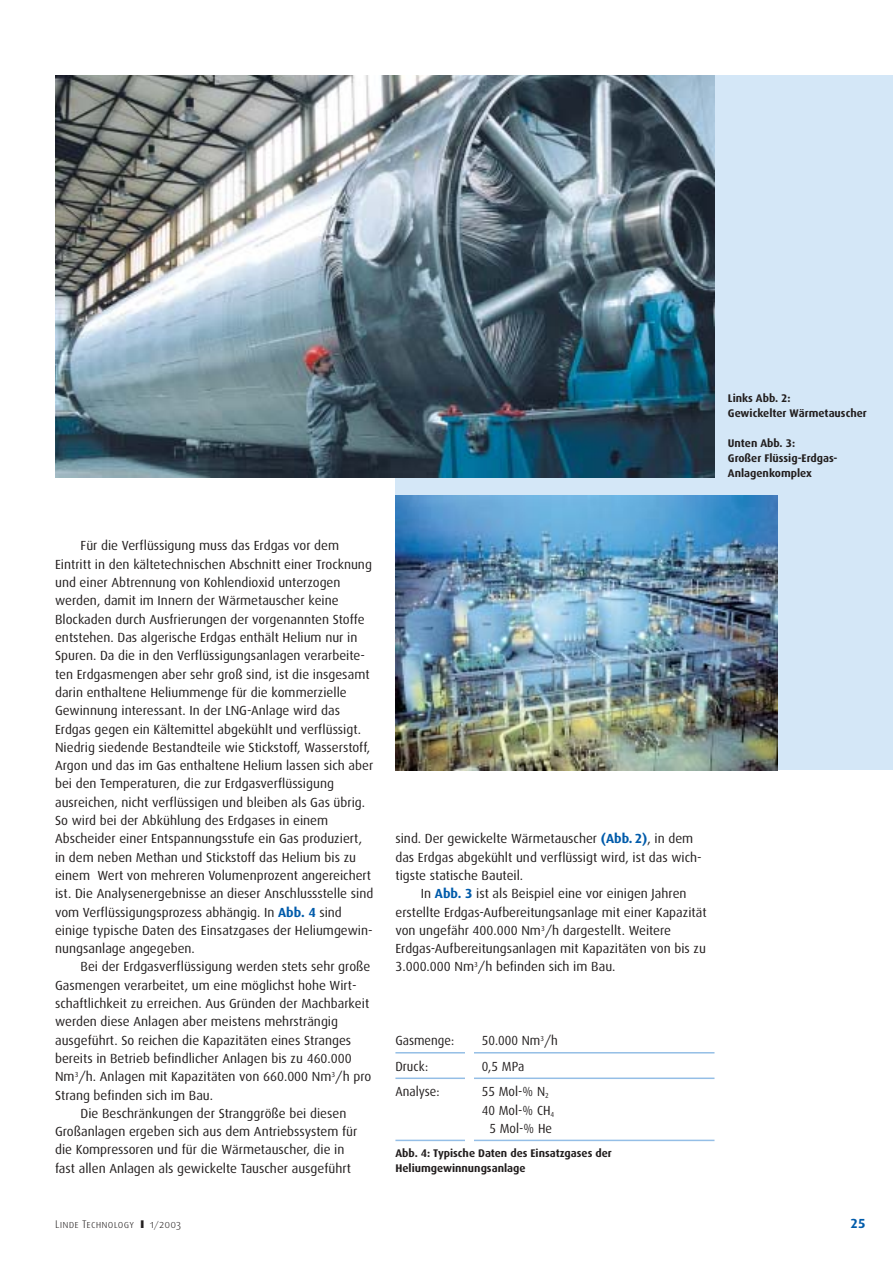
<style>
.page{position:relative;width:893px;height:1263px;background:#fff}
.page>*{position:absolute;margin:0;border:0;box-sizing:border-box;transform-origin:0 0}
.t1{font:13.2px/18.3px "Dax";color:#231f1f}
.t2{font:13.2px/18.3px "Dax";color:#231f1f;text-align:center;scale:.95 1}
.t3{font:700 13.2px "Dax";color:#005baa}
.t4{font:700 11.1px/15px "Dax";color:#231f1f}
.t5{font:11.1px "Dax Light Caps";letter-spacing:.015em;color:#231f1f}
.s1{font-weight:700;color:#005baa}
.s2{font-family:"Dax Black Caps"}
.s3{font-size:9px}
</style>
<div class="page">
<div style="left:395px;top:75px;width:497px;height:695px;background:#d4e7f7"></div>
<img style="left:55px;top:75px;width:659px;height:402px">
<img style="left:395px;top:496px;width:382px;height:274px">
<hr style="left:395px;top:1052px;width:319px;height:2px;background:#94bee6">
<hr style="left:395px;top:1078px;width:319px;height:1px;background:#94bee6">
<hr style="left:395px;top:1140px;width:319px;height:1px;background:#94bee6">
<div style="left:465px;top:1042px;width:9px;height:102px;background:#fff"></div>
<p class="t4" style="left:728px;top:391px;width:140px">Links Abb. 2:<br>Gewickelter Wärmetauscher</p>
<p class="t4" style="left:728px;top:436px;width:111px">Unten Abb. 3:<br>Großer Flüssig-Erdgas-<br>Anlagenkomplex</p>
<p class="t1" style="left:55px;top:538px;width:320px;text-indent:26px">Für die Verflüssigung muss das Erdgas vor dem Eintritt in den kältetechnischen Abschnitt einer Trocknung und einer Abtrennung von Kohlendioxid unterzogen werden, damit im Innern der Wärmetauscher keine Blockaden durch Ausfrierungen der vorgenannten Stoffe entstehen. Das algerische Erdgas enthält Helium nur in Spuren. Da die in den Verflüssigungsanlagen verarbeite&shy;ten Erdgasmengen aber sehr groß sind, ist die insgesamt darin enthaltene Heliummenge für die kommerzielle Gewinnung interessant. In der LNG-Anlage wird das Erdgas gegen ein Kältemittel abgekühlt und verflüssigt.<br>Niedrig siedende Bestandteile wie Stickstoff, Wasserstoff, Argon und das im Gas enthaltene Helium lassen sich aber bei den Temperaturen, die zur Erdgasverflüssigung ausreichen, nicht verflüssigen und bleiben als Gas übrig.<br>So wird bei der Abkühlung des Erdgases in einem Abscheider einer Entspannungsstufe ein Gas produziert, in dem neben Methan und Stickstoff das Helium bis zu einem Wert von mehreren Volumenprozent angereichert ist. Die Analysenergebnisse an dieser Anschlussstelle sind vom Verflüssigungsprozess abhängig. In <span class="s1">Abb. 4</span> sind einige typische Daten des Einsatzgases der Heliumgewin&shy;nungsanlage angegeben.</p>
<p class="t1" style="left:81px;top:959px;width:291px">Bei der Erdgasverflüssigung werden stets sehr große</p>
<p class="t1" style="left:55px;top:977px;width:303px">Gasmengen verarbeitet, um eine möglichst hohe Wirt-</p>
<p class="t1" style="left:55px;top:995px;width:315px">schaftlichkeit zu erreichen. Aus Gründen der Machbarkeit</p>
<p class="t1" style="left:55px;top:1014px;width:284px">werden diese Anlagen aber meistens mehrsträngig</p>
<p class="t1" style="left:55px;top:1032px;width:297px">ausgeführt. So reichen die Kapazitäten eines Stranges</p>
<p class="t1" style="left:55px;top:1050px;width:298px">bereits in Betrieb befindlicher Anlagen bis zu 460.000</p>
<p class="t1" style="left:55px;top:1068px;width:318px">Nm<sup>3</sup>/h. Anlagen mit Kapazitäten von 660.000 Nm<sup>3</sup>/h pro</p>
<p class="t1" style="left:55px;top:1087px;width:159px">Strang befinden sich im Bau.</p>
<p class="t1" style="left:81px;top:1105px;width:267px">Die Beschränkungen der Stranggröße bei diesen</p>
<p class="t1" style="left:55px;top:1123px;width:304px">Großanlagen ergeben sich aus dem Antriebssystem für</p>
<p class="t1" style="left:55px;top:1142px;width:291px">die Kompressoren und für die Wärmetauscher, die in</p>
<p class="t1" style="left:55px;top:1160px;width:297px">fast allen Anlagen als gewickelte Tauscher ausgeführt</p>
<p class="t1" style="left:395px;top:831px;width:308px">sind. Der gewickelte Wärmetauscher <span class="s1">(Abb. 2)</span>, in dem das Erdgas abgekühlt und verflüssigt wird, ist das wich&shy;tigste statische Bauteil.</p>
<p class="t1" style="left:395px;top:885px;width:312px;text-indent:26px">In <span class="s1">Abb. 3</span> ist als Beispiel eine vor einigen Jahren erstellte Erdgas-Aufbereitungsanlage mit einer Kapazität von ungefähr 400.000 Nm<sup>3</sup>/h dargestellt. Weitere Erdgas-Aufbereitungsanlagen mit Kapazitäten von bis zu 3.000.000 Nm<sup>3</sup>/h befinden sich im Bau.</p>
<p class="t2" style="left:395px;top:1033px;width:63px">Gasmenge:</p>
<p class="t2" style="left:482px;top:1033px;width:82px">50.000 Nm<sup>3</sup>/h</p>
<p class="t2" style="left:395px;top:1058px;width:36px">Druck:</p>
<p class="t2" style="left:481px;top:1058px;width:46px">0,5 MPa</p>
<p class="t2" style="left:395px;top:1084px;width:48px">Analyse:</p>
<p class="t2" style="left:481px;top:1084px;width:78px">55 Mol-% N<sub>2<br></sub>40 Mol-% CH<sub>4<br></sub>5 Mol-% He</p>
<p class="t4" style="left:395px;top:1146px;width:218px">Abb. 4: Typische Daten des Einsatzgases der<br>Heliumgewinnungsanlage</p>
<p class="t5" style="left:55px;top:1217px;width:128px">Linde Technology <span class="s2">I</span> 1<span class="s3">/</span>2003</p>
<p class="t3" style="left:850px;top:1217px;width:16px">25</p>
</div>
